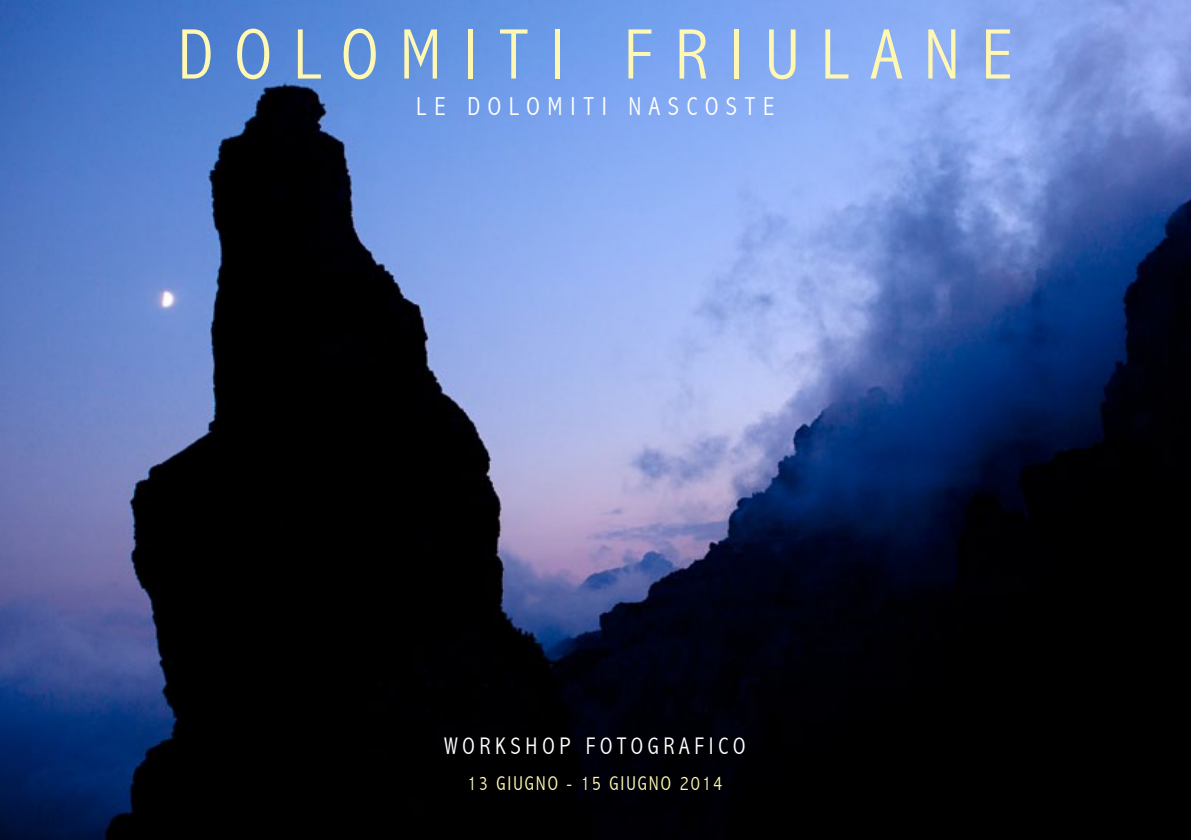
<style>
.page{position:relative;width:1191px;height:840px;background:#fff}
.page>*{position:absolute;margin:0;border:0;box-sizing:border-box;transform-origin:0 0}
.t1{font:300 condensed 72px "Abadi";letter-spacing:.3em;color:#fff8b3}
.t2{font:300 condensed 26px "Abadi";letter-spacing:.3em;color:#fff}
.t3{font:300 condensed 24px "Abadi";letter-spacing:.2em;color:#fff}
.t4{font:300 condensed 20px "Abadi";letter-spacing:.1em;color:#fff8b3}
</style>
<div class="page">
<img style="left:0;top:0;width:1191px;height:839px">
<div style="left:447px;top:741px;width:320px;height:74px;background:#000"></div>
<h1 class="t1" style="left:178px;top:13px;width:836px">DOLOMITI FRIULANE</h1>
<h2 class="t2" style="left:416px;top:91px;width:360px">LE DOLOMITI NASCOSTE</h2>
<p class="t3" style="left:444px;top:732px;width:302px">WORKSHOP FOTOGRAFICO</p>
<p class="t4" style="left:467px;top:771px;width:256px">13 GIUGNO - 15 GIUGNO 2014</p>
</div>
